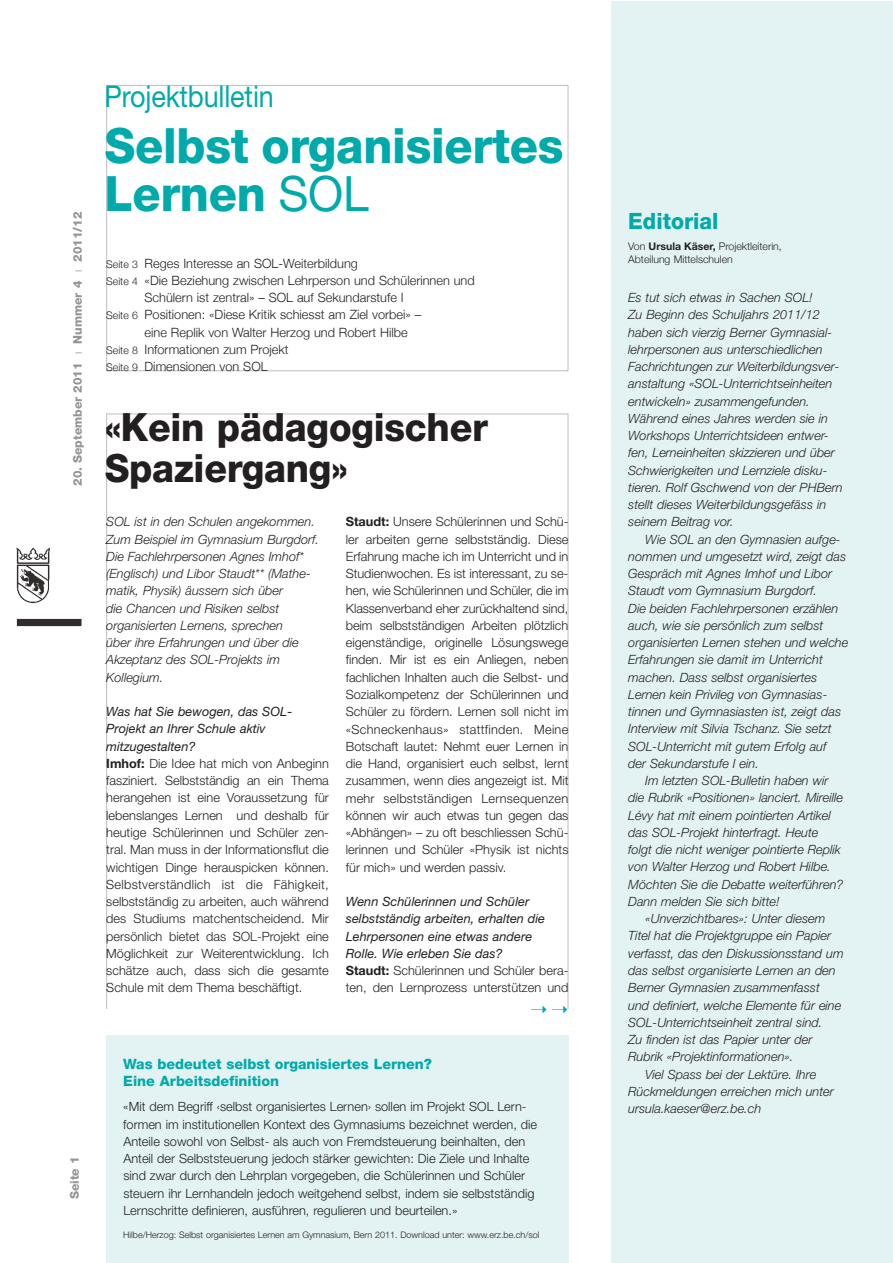
<style>
.page{position:relative;width:893px;height:1263px;background:#fff}
.page>*{position:absolute;margin:0;border:0;box-sizing:border-box;transform-origin:0 0}
.t1{font:800 48.75px/48px "Helvetica Neue";letter-spacing:-.005em;color:#0aa;scale:.95 1}
.t2{font:800 39px/40.5px "Helvetica Neue";letter-spacing:-.005em;color:#231f20;scale:.95 1}
.t3{font:30px "Helvetica Neue";letter-spacing:-.005em;color:#0aa;scale:.9 1}
.t4{font:800 22.5px "Helvetica Neue";color:#0aa;scale:.95 1}
.t5{font:800 14.25px/17.2px "Helvetica Neue";color:#0aa}
.t6{font:300 12.75px/17.2px "Helvetica Neue";color:#231f20}
.t7{font:italic 300 12.75px/17.2px "Helvetica Neue";color:#231f20}
.t8{font:italic 12.75px/17.2px "Helvetica Neue";color:#231f20}
.t9{font:800 12px "Helvetica Neue";color:#939598}
.t10{font:300 10.5px/12.8px "Helvetica Neue";color:#231f20}
.t11{font:300 9px "Helvetica Neue";color:#231f20}
.s1{font-weight:300}
.s2{font-weight:400}
.s3{font-size:10.5px}
.s4{font-weight:400;font-style:italic}
.s5{font-weight:700}
.s6{font-weight:700;font-style:normal}
.s7{font-weight:300;font-style:normal}
</style>
<div class="page">
<div style="left:106px;top:1035px;width:462px;height:228px;background:#e3f3f3"></div>
<div style="left:611px;top:1px;width:281px;height:1262px;background:#e3f3f3"></div>
<div style="left:106px;top:85px;width:462px;height:286px;border:1px solid #bcbdc0"></div>
<img style="left:16px;top:547px;width:66px;height:80px">
<p class="t9" style="left:70px;top:486px;width:276px;rotate:-90deg">20. September 2011 <span class="s1">ı</span> Nummer 4 <span class="s1">ı</span> 2011/12</p>
<h3 class="t3" style="left:105px;top:78px;width:190px">Projektbulletin</h3>
<h1 class="t1" style="left:105px;top:122px;width:485px">Selbst organisiertes<br>Lernen <span class="s2">SOL</span></h1>
<p class="t6" style="left:106px;top:254px;width:253px"><span class="s3">Seite 3</span> Reges Interesse an SOL-Weiterbildung</p>
<p class="t6" style="left:106px;top:271px;width:370px"><span class="s3">Seite 4</span> «Die Beziehung zwischen Lehrperson und Schülerinnen und</p>
<p class="t6" style="left:145px;top:289px;width:261px">Schülern ist zentral» – SOL auf Sekundarstufe I</p>
<p class="t6" style="left:106px;top:306px;width:316px"><span class="s3">Seite 6</span> Positionen: «Diese Kritik schiesst am Ziel vorbei» –</p>
<p class="t6" style="left:145px;top:323px;width:265px">eine Replik von Walter Herzog und Robert Hilbe</p>
<p class="t6" style="left:106px;top:340px;width:184px"><span class="s3">Seite 8</span> Informationen zum Projekt</p>
<p class="t6" style="left:106px;top:358px;width:163px"><span class="s3">Seite 9</span> Dimensionen von SOL</p>
<h2 class="t2" style="left:105px;top:407px;width:405px">«Kein pädagogischer<br>Spaziergang»</h2>
<p class="t7" style="left:106px;top:513px;width:214px">SOL ist in den Schulen angekommen.<br>Zum Beispiel im Gymnasium Burgdorf.<br>Die Fachlehrpersonen Agnes Imhof* (Englisch) und Libor Staudt** (Mathe - matik, Physik) äussern sich über<br>die Chancen und Risiken selbst organisierten Lernens, sprechen<br>über ihre Erfahrungen und über die<br>Akzeptanz des SOL-Projekts im<br>Kollegium.</p>
<p class="t6" style="left:106px;top:703px;width:224px"><span class="s4">Was hat Sie bewogen, das SOL-Projekt an Ihrer Schule aktiv mitzugestalten?<br></span><span class="s5">Imhof:</span> Die Idee hat mich von Anbeginn fasziniert. Selbstständig an ein Thema herangehen ist eine Voraussetzung für lebenslanges Lernen und deshalb für heutige Schülerinnen und Schüler zen&shy;tral. Man muss in der Informationsflut die wichtigen Dinge herauspicken können.<br>Selbstverständlich ist die Fähigkeit, selbstständig zu arbeiten, auch während des Studiums matchentscheidend. Mir persönlich bietet das SOL-Projekt eine Möglichkeit zur Weiterentwicklung. Ich schätze auch, dass sich die gesamte Schule mit dem Thema beschäftigt.</p>
<p class="t6" style="left:346px;top:513px;width:224px;text-align:justify"><span class="s5">Staudt:</span> Unsere Schülerinnen und Schü&shy;ler arbeiten gerne selbstständig. Diese Erfahrung mache ich im Unterricht und in Studienwochen. Es ist interessant, zu se&shy;hen, wie Schülerinnen und Schüler, die im Klassenverband eher zurückhaltend sind, beim selbstständigen Arbeiten plötzlich eigenständige, originelle Lösungswege finden. Mir ist es ein Anliegen, neben fachlichen Inhalten auch die Selbst- und Sozialkompetenz der Schülerinnen und Schüler zu fördern. Lernen soll nicht im «Schneckenhaus» stattfinden. Meine Botschaft lautet: Nehmt euer Lernen in die Hand, organisiert euch selbst, lernt zusammen, wenn dies angezeigt ist. Mit mehr selbstständigen Lernsequenzen können wir auch etwas tun gegen das «Abhängen» – zu oft beschliessen Schü&shy;lerinnen und Schüler «Physik ist nichts für mich» und werden passiv.</p>
<p class="t8" style="left:346px;top:893px;width:224px">Wenn Schülerinnen und Schüler selbstständig arbeiten, erhalten die Lehrpersonen eine etwas andere<br>Rolle. Wie erleben Sie das?<br><span class="s6">Staudt:</span> <span class="s7">Schülerinnen und Schüler bera&shy;ten, den Lernprozess unterstützen und</span></p>
<p class="t9" style="left:67px;top:1199px;width:44px;rotate:-90deg">Seite 1</p>
<p class="t5" style="left:123px;top:1055px;width:310px">Was bedeutet selbst organisiertes Lernen?<br>Eine Arbeitsdefinition</p>
<p class="t6" style="left:123px;top:1098px;width:415px">«Mit dem Begriff ‹selbst organisiertes Lernen› sollen im Projekt SOL Lern&shy;formen im institutionellen Kontext des Gymnasiums bezeichnet werden, die Anteile sowohl von Selbst- als auch von Fremdsteuerung beinhalten, den Anteil der Selbststeuerung jedoch stärker gewichten: Die Ziele und Inhalte sind zwar durch den Lehrplan vorgegeben, die Schülerinnen und Schüler steuern ihr Lernhandeln jedoch weitgehend selbst, indem sie selbstständig Lernschritte definieren, ausführen, regulieren und beurteilen.»</p>
<p class="t11" style="left:123px;top:1229px;width:418px">Hilbe/Herzog: Selbst organisiertes Lernen am Gymnasium, Bern 2011. Download unter: www.erz.be.ch/sol</p>
<h3 class="t4" style="left:628px;top:207px;width:96px">Editorial</h3>
<p class="t10" style="left:628px;top:240px;width:155px">Von <span class="s5">Ursula Käser,</span> Projektleiterin,<br>Abteilung Mittelschulen</p>
<p class="t7" style="left:628px;top:289px;width:216px">Es tut sich etwas in Sachen SOL!<br>Zu Beginn des Schuljahrs 2011/12 haben sich vierzig Berner Gymna sial - lehrper sonen aus unterschiedlichen Fachrichtungen zur Weiterbildungsver&shy;anstaltung «SOL-Unterrichts einheiten entwickeln» zusammenge funden.<br>Während eines Jahres werden sie in Workshops Unterrichtsideen ent wer&shy;fen, Lerneinheiten skizzieren und über Schwierigkeiten und Lernziele disku - tieren. Rolf Gschwend von der PHBern stellt dieses Weiter bildungs gefäss in seinem Beitrag vor.</p>
<p class="t7" style="left:645px;top:530px;width:197px">Wie SOL an den Gymnasien aufge-</p>
<p class="t7" style="left:628px;top:548px;width:220px">nommen und umgesetzt wird, zeigt das</p>
<p class="t7" style="left:628px;top:565px;width:205px">Gespräch mit Agnes Imhof und Libor</p>
<p class="t7" style="left:628px;top:582px;width:190px">Staudt vom Gymnasium Burgdorf.</p>
<p class="t7" style="left:628px;top:599px;width:212px">Die beiden Fachlehrpersonen erzählen</p>
<p class="t7" style="left:628px;top:617px;width:196px">auch, wie sie persönlich zum selbst</p>
<p class="t7" style="left:628px;top:634px;width:222px">organisierten Lernen stehen und welche</p>
<p class="t7" style="left:628px;top:651px;width:196px">Erfahrungen sie damit im Unterricht</p>
<p class="t7" style="left:628px;top:668px;width:191px">machen. Dass selbst organisiertes</p>
<p class="t7" style="left:628px;top:686px;width:201px">Lernen kein Privileg von Gymnasias -</p>
<p class="t7" style="left:628px;top:703px;width:214px">tinnen und Gymnasiasten ist, zeigt das</p>
<p class="t7" style="left:628px;top:720px;width:205px">Interview mit Silvia Tschanz. Sie setzt</p>
<p class="t7" style="left:628px;top:737px;width:200px">SOL-Unterricht mit gutem Erfolg auf</p>
<p class="t7" style="left:628px;top:755px;width:132px">der Sekundarstufe I ein.</p>
<p class="t7" style="left:645px;top:772px;width:185px">Im letzten SOL-Bulletin haben wir</p>
<p class="t7" style="left:628px;top:789px;width:216px">die Rubrik «Positionen» lanciert. Mireille</p>
<p class="t7" style="left:628px;top:806px;width:204px">Lévy hat mit einem pointierten Artikel</p>
<p class="t7" style="left:628px;top:824px;width:192px">das SOL-Projekt hinterfragt. Heute</p>
<p class="t7" style="left:628px;top:841px;width:214px">folgt die nicht weniger pointierte Replik</p>
<p class="t7" style="left:628px;top:858px;width:204px">von Walter Herzog und Robert Hilbe.</p>
<p class="t7" style="left:628px;top:875px;width:217px">Möchten Sie die Debatte weiterführen?</p>
<p class="t7" style="left:628px;top:893px;width:153px">Dann melden Sie sich bitte!</p>
<p class="t7" style="left:645px;top:910px;width:182px">«Unverzichtbares»: Unter diesem</p>
<p class="t7" style="left:628px;top:927px;width:204px">Titel hat die Projektgruppe ein Papier</p>
<p class="t7" style="left:628px;top:944px;width:217px">verfasst, das den Diskussionsstand um</p>
<p class="t7" style="left:628px;top:962px;width:209px">das selbst organisierte Lernen an den</p>
<p class="t7" style="left:628px;top:979px;width:193px">Berner Gymnasien zusammenfasst</p>
<p class="t7" style="left:628px;top:996px;width:215px">und definiert, welche Elemente für eine</p>
<p class="t7" style="left:628px;top:1013px;width:196px">SOL-Unterrichtseinheit zentral sind.</p>
<p class="t7" style="left:628px;top:1031px;width:186px">Zu finden ist das Papier unter der</p>
<p class="t7" style="left:628px;top:1048px;width:167px">Rubrik «Projektinformationen».</p>
<p class="t7" style="left:645px;top:1065px;width:173px">Viel Spass bei der Lektüre. Ihre</p>
<p class="t7" style="left:628px;top:1082px;width:207px">Rückmeldungen erreichen mich unter</p>
<p class="t7" style="left:628px;top:1100px;width:135px">ursula.kaeser@erz.be.ch</p>
</div>
